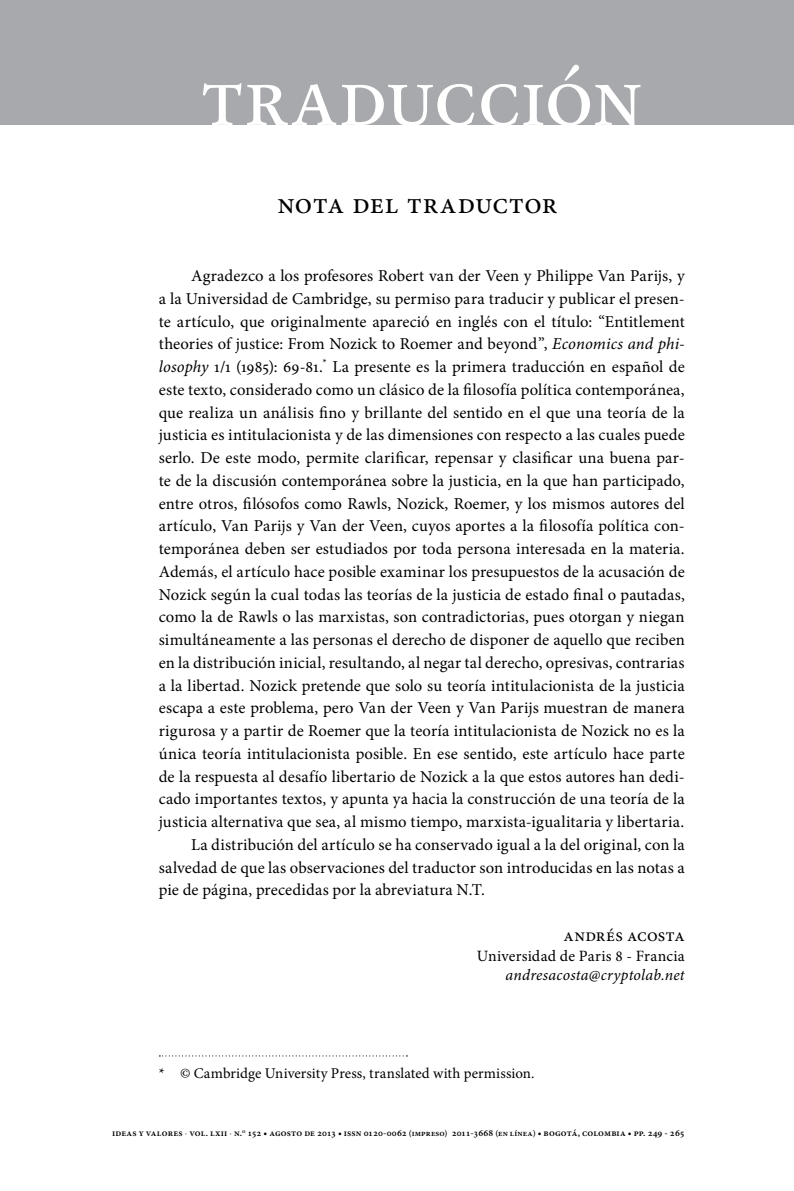
<style>
.page{position:relative;width:794px;height:1191px;background:#fff}
.page>*{position:absolute;margin:0;border:0;box-sizing:border-box;transform-origin:0 0}
.t1{font:87.5px "Laurentian Std";letter-spacing:.02em;color:#fff}
.t2{font:29.75px "Minion Pro";color:#000}
.t3{font:18.38px "Minion Pro";color:#000}
.t4{font:16.62px "Minion Pro";letter-spacing:.005em;color:#000}
.t5{font:15.75px "Minion Pro";color:#000}
.t6{font:italic 15.75px "Minion Pro";letter-spacing:.015em;color:#000}
.t7{font:14.88px "Minion Pro";letter-spacing:.01em;color:#000}
.t8{font:600 9.62px "Minion Pro";letter-spacing:.015em;color:#000}
.s1{font-style:italic}
.s2{font-family:"Adobe Garamond Pro";font-weight:400}
.s3{font-size:8.75px}
</style>
<div class="page">
<div style="left:0;top:0;width:794px;height:124px;background:#a7a9ac"></div>
<svg style="left:159px;top:1055px;width:248px;height:1px"></svg>
<h1 class="t1" style="left:203px;top:45px;width:440px">TRADUCCIóN</h1>
<h2 class="t2" style="left:277px;top:183px;width:282px">nota del traductor</h2>
<p class="t4" style="left:191px;top:264px;width:495px">Agradezco a los profesores Robert van der Veen y Philippe Van Parijs, y</p>
<p class="t4" style="left:159px;top:287px;width:527px">a la Universidad de Cambridge, su permiso para traducir y publicar el presen-</p>
<p class="t4" style="left:159px;top:310px;width:527px">te artículo, que originalmente apareció en inglés con el título: “Entitlement</p>
<p class="t4" style="left:159px;top:333px;width:527px">theories of justice: From Nozick to Roemer and beyond”, <span class="s1">Economics and phi-</span></p>
<p class="t4" style="left:159px;top:355px;width:527px"><span class="s1">losophy</span> 1/1 (1985): 69-81.<sup>*</sup> La presente es la primera traducción en español de</p>
<p class="t4" style="left:159px;top:378px;width:527px">este texto, considerado como un clásico de la filosofía política contemporánea,</p>
<p class="t4" style="left:159px;top:401px;width:527px">que realiza un análisis fino y brillante del sentido en el que una teoría de la</p>
<p class="t4" style="left:159px;top:424px;width:527px">justicia es intitulacionista y de las dimensiones con respecto a las cuales puede</p>
<p class="t4" style="left:159px;top:446px;width:527px">serlo. De este modo, permite clarificar, repensar y clasificar una buena par-</p>
<p class="t4" style="left:159px;top:469px;width:527px">te de la discusión contemporánea sobre la justicia, en la que han participado,</p>
<p class="t4" style="left:159px;top:492px;width:527px">entre otros, filósofos como Rawls, Nozick, Roemer, y los mismos autores del</p>
<p class="t4" style="left:159px;top:515px;width:527px">artículo, Van Parijs y Van der Veen, cuyos aportes a la filosofía política con-</p>
<p class="t4" style="left:159px;top:537px;width:527px">temporánea deben ser estudiados por toda persona interesada en la materia.</p>
<p class="t4" style="left:159px;top:560px;width:527px">Además, el artículo hace posible examinar los presupuestos de la acusación de</p>
<p class="t4" style="left:159px;top:583px;width:527px">Nozick según la cual todas las teorías de la justicia de estado final o pautadas,</p>
<p class="t4" style="left:159px;top:606px;width:527px">como la de Rawls o las marxistas, son contradictorias, pues otorgan y niegan</p>
<p class="t4" style="left:159px;top:628px;width:527px">simultáneamente a las personas el derecho de disponer de aquello que reciben</p>
<p class="t4" style="left:159px;top:651px;width:527px">en la distribución inicial, resultando, al negar tal derecho, opresivas, contrarias</p>
<p class="t4" style="left:159px;top:674px;width:527px">a la libertad. Nozick pretende que solo su teoría intitulacionista de la justicia</p>
<p class="t4" style="left:159px;top:697px;width:527px">escapa a este problema, pero Van der Veen y Van Parijs muestran de manera</p>
<p class="t4" style="left:159px;top:719px;width:527px">rigurosa y a partir de Roemer que la teoría intitulacionista de Nozick no es la</p>
<p class="t4" style="left:159px;top:742px;width:527px">única teoría intitulacionista posible. En ese sentido, este artículo hace parte</p>
<p class="t4" style="left:159px;top:765px;width:527px">de la respuesta al desafío libertario de Nozick a la que estos autores han dedi-</p>
<p class="t4" style="left:159px;top:788px;width:527px">cado importantes textos, y apunta ya hacia la construcción de una teoría de la</p>
<p class="t4" style="left:159px;top:810px;width:527px">justicia alternativa que sea, al mismo tiempo, marxista-igualitaria y libertaria.</p>
<p class="t4" style="left:191px;top:833px;width:495px">La distribución del artículo se ha conservado igual a la del original, con la</p>
<p class="t4" style="left:159px;top:856px;width:527px">salvedad de que las observaciones del traductor son introducidas en las notas a</p>
<p class="t4" style="left:159px;top:879px;width:327px">pie de página, precedidas por la abreviatura N.T.</p>
<p class="t3" style="left:563px;top:923px;width:123px">Andrés Acosta</p>
<p class="t5" style="left:477px;top:945px;width:209px">Universidad de Paris 8 - Francia</p>
<p class="t6" style="left:505px;top:964px;width:181px">andresacosta@cryptolab.net</p>
<p class="t7" style="left:159px;top:1062px;width:377px">* © Cambridge University Press, translated with permission.</p>
<p class="t8" style="left:112px;top:1126px;width:574px">ideas y valores <span class="s2">·</span> vol. lxii <span class="s2">·</span> n.<sup>o</sup> 152 • agosto de 2013 • issn 0120-0062 <span class="s3">(impreso)</span> 2011-3668 <span class="s3">(en línea)</span> • bogotá, colombia • pp. 249 - 265</p>
</div>
